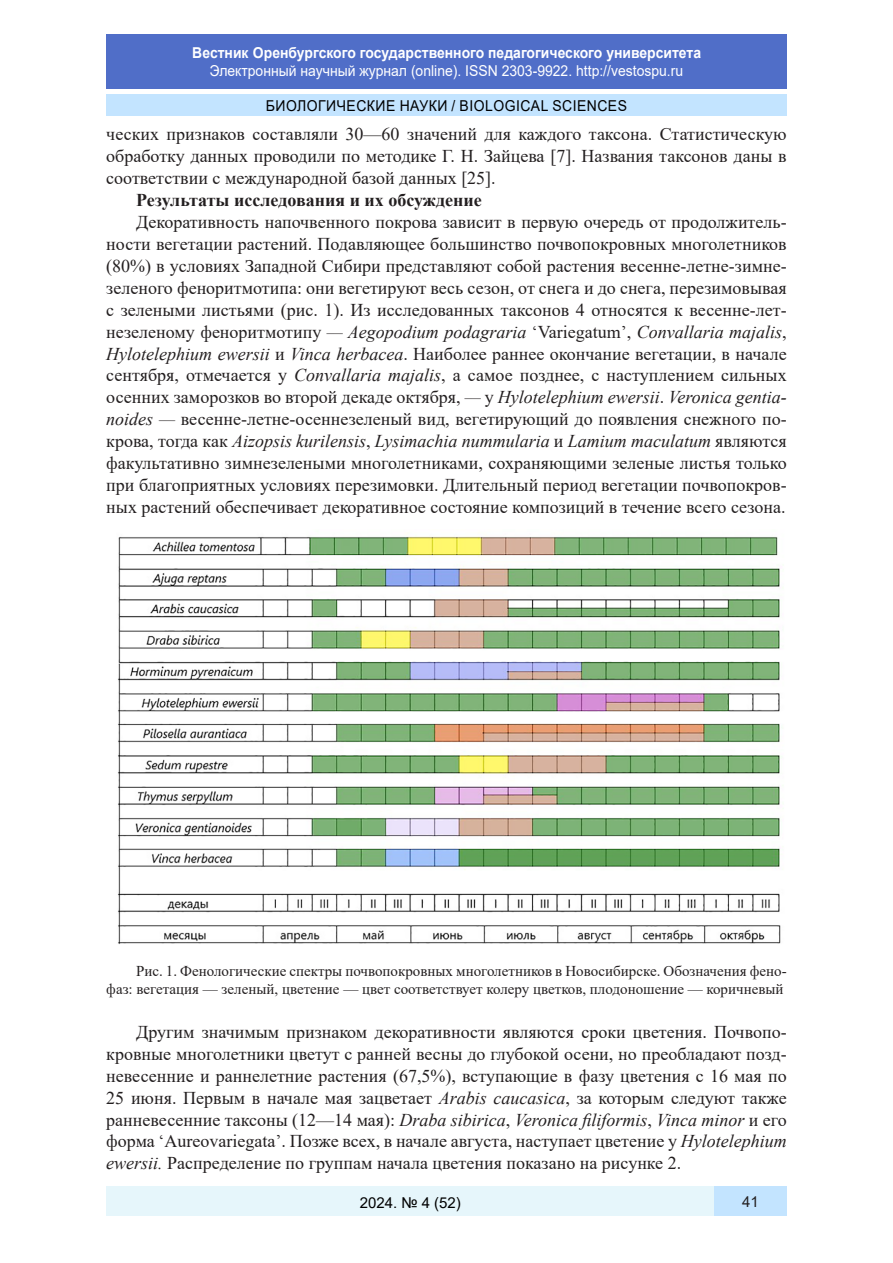
<style>
.page{position:relative;width:893px;height:1263px;background:#fff}
.page>*{position:absolute;margin:0;border:0;box-sizing:border-box;transform-origin:0 0}
.Стиль2{font:18px/21.9px "Times New Roman";color:#231f20;text-align:justify}
.Стиль2-2{font:700 18px "Times New Roman";color:#231f20}
.литература{font:15px/18.3px "Times New Roman";color:#231f20;text-align:right}
.t1{font:15px "Arial";color:#fff;scale:.93 1}
.t2{font:700 15px "Arial";color:#fff;scale:.93 1}
.t3{font:15px "Arial";letter-spacing:.035em;color:#000;scale:.93 1}
.t4{font:15px "Arial";letter-spacing:.035em;color:#000}
.t5{font:15px "Arial";color:#231f20}
.s1{font-style:italic}
</style>
<div class="page">
<div style="left:106px;top:95px;width:681px;height:21px;background:#c3e4ff"></div>
<div style="left:106px;top:34px;width:681px;height:55px;background:#506ec8"></div>
<div style="left:106px;top:1186px;width:608px;height:30px;background:#e6f6fb"></div>
<div style="left:714px;top:1186px;width:73px;height:30px;background:#c3e4ff"></div>
<img style="left:117px;top:536px;width:665px;height:408px">
<p class="t2" style="left:192px;top:42px;width:549px">Вестник Оренбургского государственного педагогического университета</p>
<p class="t1" style="left:210px;top:60px;width:511px">Электронный научный журнал (online). ISSN 2303-9922. http://vestospu.ru</p>
<p class="t3" style="left:266px;top:95px;width:390px">БИОЛОГИЧЕСКИЕ НАУКИ / BIOLOGICAL SCIENCES</p>
<p class="Стиль2" style="left:106px;top:122px;width:682px">ческих признаков составляли 30—60 значений для каждого таксона. Статистическую обработку данных проводили по методике Г. Н. Зайцева [7]. Названия таксонов даны в соответствии с международной базой данных [25].</p>
<p class="Стиль2-2" style="left:136px;top:187px;width:347px">Результаты исследования и их обсуждение</p>
<p class="Стиль2" style="left:106px;top:210px;width:682px;text-indent:30px">Декоративность напочвенного покрова зависит в первую очередь от продолжитель&shy;ности вегетации растений. Подавляющее большинство почвопокровных многолетников (80%) в условиях Западной Сибири представляют собой растения весенне-летне-зимне&shy;зеленого феноритмотипа: они вегетируют весь сезон, от снега и до снега, перезимовывая с зелеными листьями (рис. 1). Из исследованных таксонов 4 относятся к весенне-лет&shy;незеленому феноритмотипу <span class="s1">— Aegopodium podagraria</span> ʻVariegatumʼ, <span class="s1">Convallaria majalis</span>, <span class="s1">Hylotelephium ewersii</span> и <span class="s1">Vinca herbacea</span>. Наиболее раннее окончание вегетации, в начале сентября, отмечается у <span class="s1">Convallaria majalis</span>, а самое позднее, с наступлением сильных осенних заморозков во второй декаде октября, <span class="s1">—</span> у <span class="s1">Hylotelephium ewersii</span>. <span class="s1">Veronica gentia&shy;noides —</span> весенне-летне-осеннезеленый вид, вегетирующий до появления снежного по&shy;крова, тогда как <span class="s1">Aizopsis kurilensis</span>, <span class="s1">Lysimachia nummularia</span> и <span class="s1">Lamium maculatum</span> являются факультативно зимнезелеными многолетниками, сохраняющими зеленые листья только при благоприятных условиях перезимовки. Длительный период вегетации почвопокров&shy;ных растений обеспечивает декоративное состояние композиций в течение всего сезона.</p>
<p class="литература" style="left:106px;top:961px;width:682px">Рис. 1. Фенологические спектры почвопокровных многолетников в Новосибирске. Обозначения фено&shy;фаз: вегетация — зеленый, цветение — цвет соответствует колеру цветков, плодоношение — коричневый</p>
<p class="Стиль2" style="left:106px;top:1020px;width:682px;text-indent:30px">Другим значимым признаком декоративности являются сроки цветения. Почвопо&shy;кровные многолетники цветут с ранней весны до глубокой осени, но преобладают позд&shy;невесенние и раннелетние растения (67,5%), вступающие в фазу цветения с 16 мая по 25 июня. Первым в начале мая зацветает <span class="s1">Arabis caucasica</span>, за которым следуют также ранневесенние таксоны (12—14 мая): <span class="s1">Draba sibirica</span>, <span class="s1">Veronica filiformis</span>, <span class="s1">Vinca minor</span> и его форма ʻAureovariegataʼ. Позже всех, в начале августа, наступает цветение у <span class="s1">Hylotelephium ewersii.</span> Распределение по группам начала цветения показано на рисунке 2.</p>
<p class="t4" style="left:360px;top:1192px;width:103px">2024. № 4 (52)</p>
<p class="t5" style="left:742px;top:1191px;width:18px">41</p>
</div>
